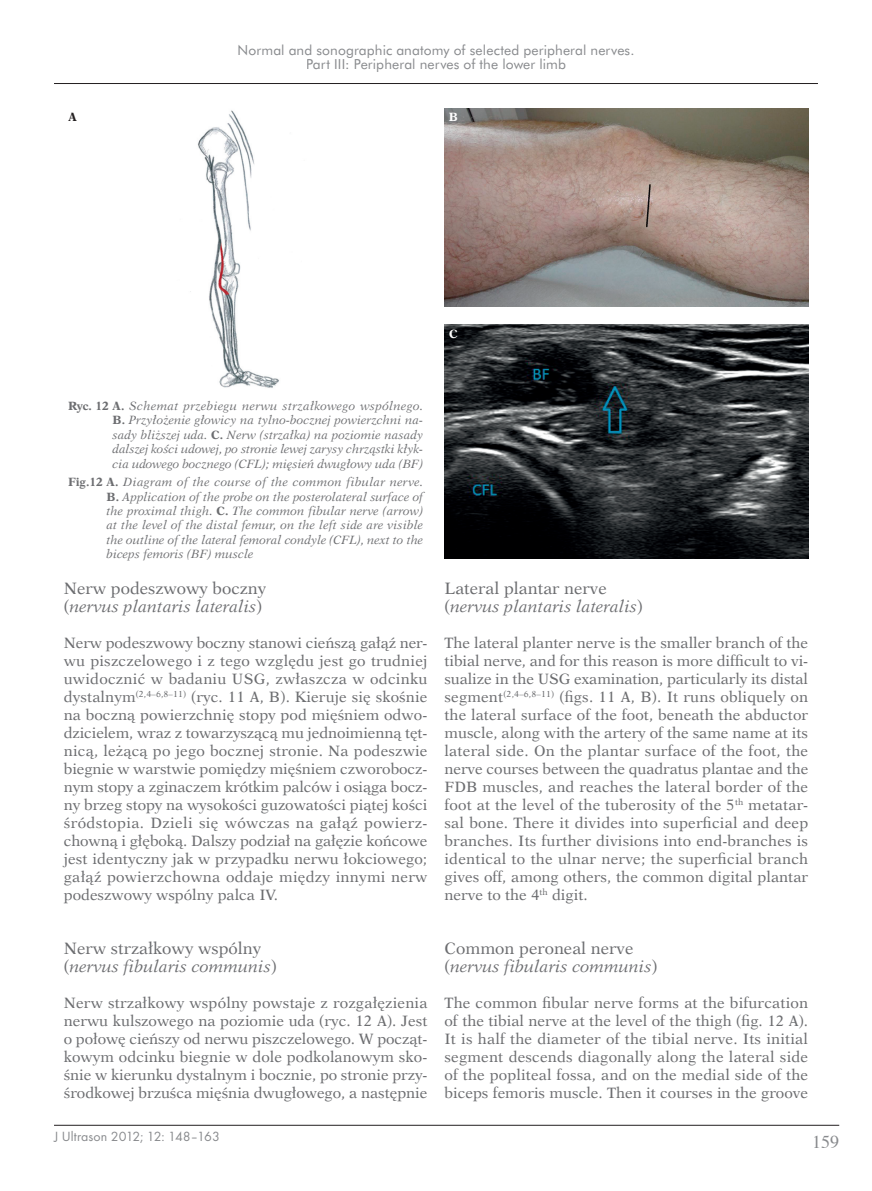
<style>
.page{position:relative;width:872px;height:1191px;background:#fff}
.page>*{position:absolute;margin:0;border:0;box-sizing:border-box;transform-origin:0 0}
.t1{font:18px "Times";color:#888a8d}
.t2{font:italic 16.5px/18px "Dutch 823 EU";color:#6c6d70}
.t3{font:16.5px/18px "Dutch 823 EU";color:#6c6d70}
.t4{font:15px/18px "Dutch 823 EU";color:#6c6d70;text-align:justify}
.t5{font:13.8px/14.4px "Futura PL";letter-spacing:.01em;color:#888a8d;text-align:center}
.t6{font:13.8px "Pfutura";color:#888a8d}
.t7{font:italic 12px/14.4px "Dutch 823 EU";color:#6c6d70;text-align:justify}
.t8{font:700 12px "Dutch 823 EU";color:#fff}
.t9{font:700 12px "Dutch 823 EU";color:#231f20}
.s1{font-weight:700;font-style:normal}
.s2{font-style:normal}
.s3{font-style:italic}
</style>
<div class="page">
<hr style="left:54px;top:1125px;width:785px;height:1px;background:#231f20">
<hr style="left:54px;top:83px;width:764px;height:1px;background:#231f20">
<img style="left:444px;top:108px;width:364px;height:198px">
<img style="left:444px;top:324px;width:364px;height:234px">
<img style="left:190px;top:110px;width:89px;height:278px">
<p class="t5" style="left:237px;top:44px;width:398px">Normal and sonographic anatomy of selected peripheral nerves.<br>Part III: Peripheral nerves of the lower limb</p>
<p class="t9" style="left:68px;top:110px;width:10px">A</p>
<p class="t8" style="left:449px;top:110px;width:11px">B</p>
<p class="t8" style="left:449px;top:326px;width:10px">C</p>
<p class="t7" style="left:112px;top:398px;width:312px;text-indent:-44px"><span class="s1">Ryc. 12 A.</span> Schemat przebiegu nerwu strzałkowego wspólnego.<br><span class="s1">B.</span> Przyłożenie głowicy na tylno-bocznej powierzchni na&shy;sady bliższej uda. <span class="s1">C.</span> Nerw (strzałka) na poziomie nasady dalszej kości udowej, po stronie lewej zarysy chrząstki kłyk&shy;cia udowego bocznego (CFL); mięsień dwugłowy uda (BF)</p>
<p class="t7" style="left:106px;top:474px;width:318px;text-indent:-38px"><span class="s1">Fig.12 A.</span> Diagram of the course of the common fibular nerve.<br><span class="s1">B.</span> Application of the probe on the posterolateral surface of the proximal thigh. <span class="s1">C.</span> The common fibular nerve (arrow) at the level of the distal femur, on the left side are visible the outline of the lateral femoral condyle (CFL), next to the biceps femoris (BF) muscle</p>
<p class="t2" style="left:64px;top:579px;width:204px"><span class="s2">Nerw podeszwowy boczny (</span>nervus plantaris lateralis<span class="s2">)</span></p>
<p class="t4" style="left:64px;top:634px;width:365px">Nerw podeszwowy boczny stanowi cieńszą gałąź ner&shy;wu piszczelowego i z tego względu jest go trudniej uwidocznić w badaniu USG, zwłaszcza w odcinku dystalnym<sup>(2,4–6,8–11)</sup> (ryc. 11 A, B). Kieruje się skośnie na boczną powierzchnię stopy pod mięśniem odwo&shy;dzicielem, wraz z towarzyszącą mu jednoimienną tęt&shy;nicą, leżącą po jego bocznej stronie. Na podeszwie biegnie w warstwie pomiędzy mięśniem czworobocz&shy;nym stopy a zginaczem krótkim palców i osiąga bocz&shy;ny brzeg stopy na wysokości guzowatości piątej kości śródstopia. Dzieli się wówczas na gałąź powierz&shy;chowną i głęboką. Dalszy podział na gałęzie końcowe jest identyczny jak w przypadku nerwu łokciowego; gałąź powierzchowna oddaje między innymi nerw podeszwowy wspólny palca IV.</p>
<p class="t3" style="left:64px;top:939px;width:214px">Nerw strzałkowy wspólny (<span class="s3">nervus fibularis communis</span>)</p>
<p class="t4" style="left:64px;top:994px;width:365px">Nerw strzałkowy wspólny powstaje z rozgałęzienia nerwu kulszowego na poziomie uda (ryc. 12 A). Jest o połowę cieńszy od nerwu piszczelowego. W począt&shy;kowym odcinku biegnie w dole podkolanowym sko&shy;śnie w kierunku dystalnym i bocznie, po stronie przy&shy;środkowej brzuśca mięśnia dwugłowego, a następnie</p>
<p class="t6" style="left:54px;top:1130px;width:167px">J Ultrason 2012; 12: 148–163</p>
<p class="t2" style="left:444px;top:579px;width:200px"><span class="s2">Lateral plantar nerve (</span>nervus plantaris lateralis<span class="s2">)</span></p>
<p class="t4" style="left:444px;top:634px;width:365px">The lateral planter nerve is the smaller branch of the tibial nerve, and for this reason is more difficult to vi&shy;sualize in the USG examination, particularly its distal segment<sup>(2,4–6,8–11)</sup> (figs. 11 A, B). It runs obliquely on the lateral surface of the foot, beneath the abductor muscle, along with the artery of the same name at its lateral side. On the plantar surface of the foot, the nerve courses between the quadratus plantae and the FDB muscles, and reaches the lateral border of the foot at the level of the tuberosity of the 5<sup>th</sup> metatar&shy;sal bone. There it divides into superficial and deep branches. Its further divisions into end-branches is identical to the ulnar nerve; the superficial branch gives off, among others, the common digital plantar nerve to the 4<sup>th</sup> digit.</p>
<p class="t2" style="left:444px;top:939px;width:214px"><span class="s2">Common peroneal nerve (</span>nervus fibularis communis<span class="s2">)</span></p>
<p class="t4" style="left:444px;top:994px;width:365px">The common fibular nerve forms at the bifurcation of the tibial nerve at the level of the thigh (fig. 12 A).<br>It is half the diameter of the tibial nerve. Its initial segment descends diagonally along the lateral side of the popliteal fossa, and on the medial side of the biceps femoris muscle. Then it courses in the groove</p>
<p class="t1" style="left:812px;top:1134px;width:28px">159</p>
</div>
